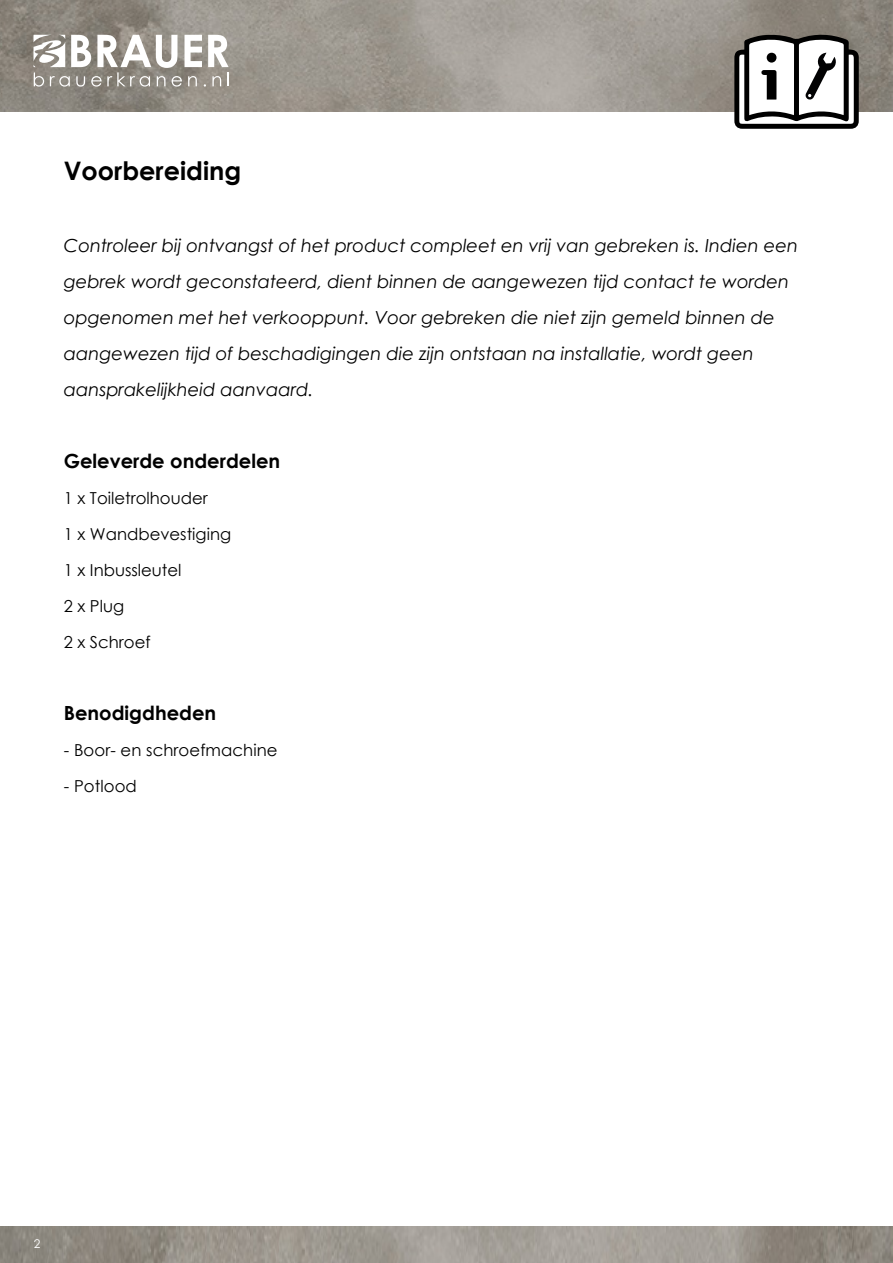
<style>
.page{position:relative;width:893px;height:1263px;background:#fff}
.page>*{position:absolute;margin:0;border:0;box-sizing:border-box;transform-origin:0 0}
.t1{font:700 25.5px "Century Gothic";color:#000}
.t2{font:700 19.5px "Century Gothic";color:#000}
.t3{font:italic 18px/36px "Century Gothic";color:#000}
.t4{font:16.5px "Century Gothic";color:#000}
.t5{font:12px "Century Gothic Pro";color:#fff}
</style>
<div class="page">
<img style="left:0;top:0;width:893px;height:112px">
<img style="left:0;top:1226px;width:893px;height:37px">
<svg style="left:34px;top:35px;width:195px;height:52px"></svg>
<svg style="left:734px;top:33px;width:125px;height:96px"></svg>
<div style="left:767px;top:53px;width:9px;height:10px;background:#000;border-radius:50%"></div>
<p class="t1" style="left:64px;top:151px;width:179px">Voorbereiding</p>
<p class="t3" style="left:64px;top:227px;width:736px">Controleer bij ontvangst of het product compleet en vrij van gebreken is. Indien een gebrek wordt geconstateerd, dient binnen de aangewezen tijd contact te worden opgenomen met het verkooppunt. Voor gebreken die niet zijn gemeld binnen de aangewezen tijd of beschadigingen die zijn ontstaan na installatie, wordt geen aansprakelijkheid aanvaard.</p>
<p class="t2" style="left:64px;top:446px;width:218px">Geleverde onderdelen</p>
<p class="t4" style="left:64px;top:487px;width:145px">1 x Toiletrolhouder</p>
<p class="t4" style="left:64px;top:523px;width:169px">1 x Wandbevestiging</p>
<p class="t4" style="left:64px;top:559px;width:119px">1 x Inbussleutel</p>
<p class="t4" style="left:64px;top:595px;width:62px">2 x Plug</p>
<p class="t4" style="left:64px;top:631px;width:88px">2 x Schroef</p>
<p class="t2" style="left:64px;top:698px;width:154px">Benodigdheden</p>
<p class="t4" style="left:64px;top:739px;width:215px">- Boor- en schroefmachine</p>
<p class="t4" style="left:64px;top:775px;width:75px">- Potlood</p>
<p class="t5" style="left:34px;top:1237px;width:8px">2</p>
</div>
